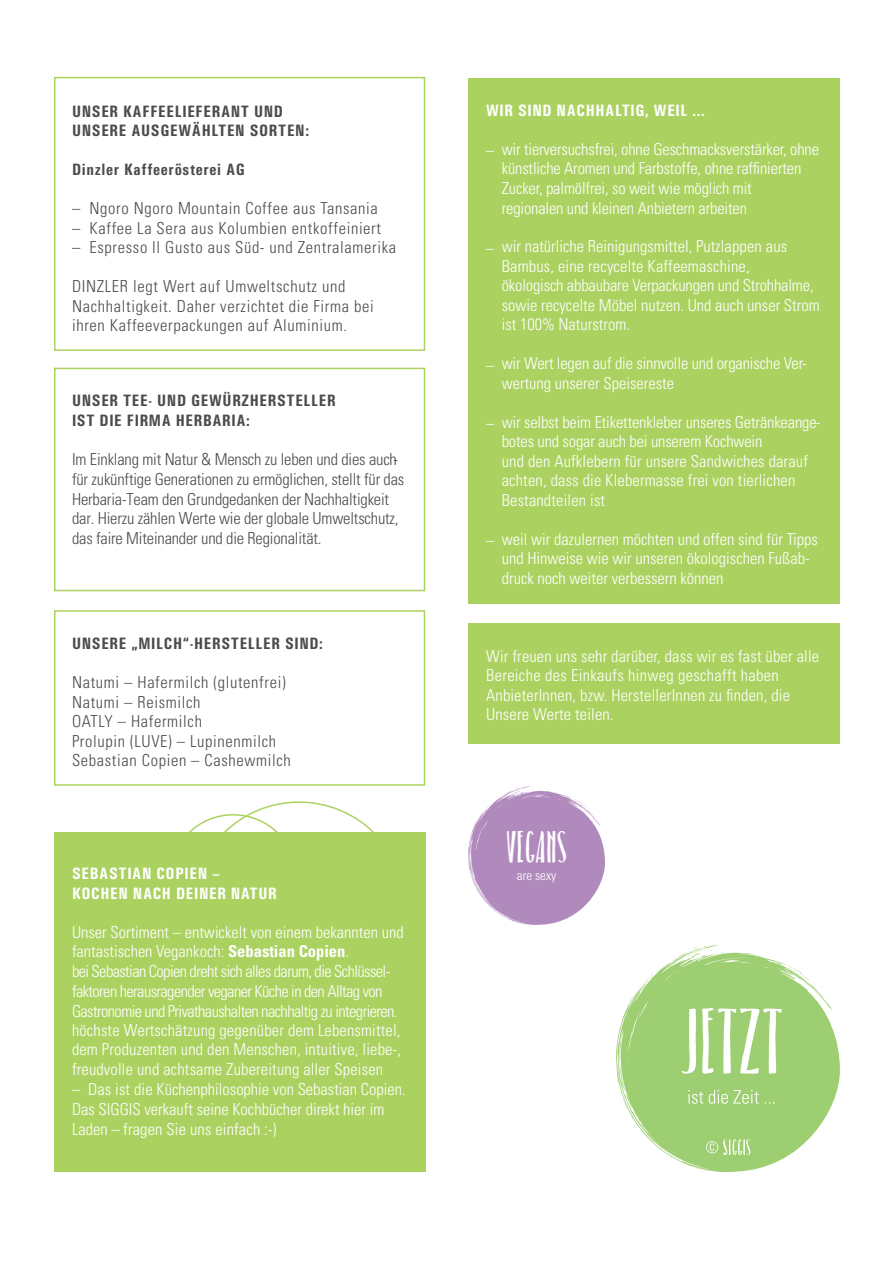
<style>
.page{position:relative;width:893px;height:1263px;background:#fff}
.page>*{position:absolute;margin:0;border:0;box-sizing:border-box;transform-origin:0 0}
.t1{font:34.2px "Belacu";letter-spacing:.05em;color:#fff}
.t2{font:300 condensed 16.5px/19.5px "Univers LT";color:#fff}
.t3{font:300 condensed 16.5px/19.5px "Univers LT";letter-spacing:.04em;color:#4c4c4e}
.t4{font:300 condensed 16.5px/19.8px "Univers LT";letter-spacing:-.01em;color:#4c4c4e}
.t5{font:700 condensed 16.5px/19.5px "Univers";letter-spacing:.04em;color:#4c4c4e}
.t6{font:700 condensed 16.5px/19.5px "Univers";letter-spacing:.04em;color:#fff}
.t7{font:300 condensed 13.2px "Univers LT";color:#fff}
.s1{font-family:"Univers";font-weight:700}
</style>
<div class="page">
<div style="left:468px;top:78px;width:371px;height:525px;background:#abd261"></div>
<div style="left:468px;top:623px;width:371px;height:120px;background:#abd261"></div>
<svg style="left:169px;top:801px;width:238px;height:32px"></svg>
<div style="left:54px;top:833px;width:371px;height:339px;background:#abd261"></div>
<div style="left:54px;top:368px;width:371px;height:223px;border:2px solid #abd261"></div>
<div style="left:54px;top:610px;width:371px;height:176px;border:2px solid #abd261"></div>
<svg style="left:468px;top:786px;width:137px;height:139px"></svg>
<div style="left:54px;top:77px;width:371px;height:274px;border:2px solid #abd261"></div>
<svg style="left:616px;top:945px;width:224px;height:227px;fill:#9ece72"></svg>
<svg style="left:706px;top:1139px;width:44px;height:16px"></svg>
<svg style="left:688px;top:1090px;width:86px;height:14px"></svg>
<svg style="left:682px;top:1008px;width:100px;height:66px"></svg>
<p class="t5" style="left:72px;top:103px;width:238px">UNSER KAFFEELIEFERANT UND<br>UNSERE AUSGEWÄHLTEN SORTEN:</p>
<p class="t5" style="left:72px;top:161px;width:175px">Dinzler Kaffeerösterei AG</p>
<p class="t3" style="left:72px;top:200px;width:307px">– Ngoro Ngoro Mountain Coffee aus Tansania</p>
<p class="t3" style="left:72px;top:220px;width:311px">– Kaffee La Sera aus Kolumbien entkoffeiniert</p>
<p class="t3" style="left:72px;top:239px;width:326px">– Espresso Il Gusto aus Süd- und Zentralamerika</p>
<p class="t3" style="left:72px;top:278px;width:303px">DINZLER legt Wert auf Umweltschutz und<br>Nachhaltigkeit. Daher verzichtet die Firma bei ihren Kaffeeverpackungen auf Aluminium.</p>
<p class="t5" style="left:72px;top:393px;width:265px">UNSER TEE- UND GEWÜRZHERSTELLER<br>IST DIE FIRMA HERBARIA:</p>
<p class="t4" style="left:72px;top:451px;width:334px">Im Einklang mit Natur &amp; Mensch zu leben und dies auch für zukünftige Generationen zu ermöglichen, stellt für das Herbaria-Team den Grundgedanken der Nachhaltigkeit dar. Hierzu zählen Werte wie der globale Umweltschutz, das faire Miteinander und die Regionalität.</p>
<p class="t3" style="left:394px;top:451px;width:6px">-</p>
<p class="t5" style="left:72px;top:635px;width:252px">UNSERE „MILCH“-HERSTELLER SIND:</p>
<p class="t3" style="left:72px;top:674px;width:220px">Natumi – Hafermilch (glutenfrei)<br>Natumi – Reismilch<br>OATLY – Hafermilch<br>Prolupin (LUVE) – Lupinenmilch<br>Sebastian Copien – Cashewmilch</p>
<p class="t6" style="left:72px;top:865px;width:206px">SEBASTIAN COPIEN –<br>KOCHEN NACH DEINER NATUR</p>
<p class="t2" style="left:72px;top:924px;width:333px">Unser Sortiment – entwickelt von einem bekannten und fantastischen Vegankoch: <span class="s1">Sebastian Copien</span>.<br>bei Sebastian Copien dreht sich alles darum, die Schlüssel&shy;faktoren herausragender veganer Küche in den Alltag von Gastronomie und Privathaushalten nachhaltig zu integrieren. höchste Wertschätzung gegenüber dem Lebensmittel, dem Produzenten und den Menschen, intuitive, liebe-, freudvolle und achtsame Zubereitung aller Speisen</p>
<p class="t2" style="left:72px;top:1081px;width:335px">– Das ist die Küchenphilosophie von Sebastian Copien.<br>Das SIGGIS verkauft seine Kochbücher direkt hier im<br>Laden – fragen Sie uns einfach :-)</p>
<p class="t6" style="left:486px;top:102px;width:220px">WIR SIND NACHHALTIG, WEIL ...</p>
<p class="t2" style="left:502px;top:141px;width:319px;text-indent:-16px">– wir tierversuchsfrei, ohne Geschmacksverstärker, ohne künstliche Aromen und Farbstoffe, ohne raffinierten Zucker, palmölfrei, so weit wie möglich mit<br>regionalen und kleinen Anbietern arbeiten</p>
<p class="t2" style="left:502px;top:238px;width:319px;text-indent:-16px">– wir natürliche Reinigungsmittel, Putzlappen aus Bambus, eine recycelte Kaffeemaschine,<br>ökologisch abbaubare Verpackungen und Strohhalme, sowie recycelte Möbel nutzen. Und auch unser Strom ist 100% Naturstrom.</p>
<p class="t2" style="left:502px;top:355px;width:306px;text-indent:-16px">– wir Wert legen auf die sinnvolle und organische Ver&shy;wertung unserer Speisereste</p>
<p class="t2" style="left:502px;top:414px;width:320px;text-indent:-16px">– wir selbst beim Etikettenkleber unseres Getränkeange&shy;botes und sogar auch bei unserem Kochwein<br>und den Aufklebern für unsere Sandwiches darauf achten, dass die Klebermasse frei von tierlichen Bestandteilen ist</p>
<p class="t2" style="left:502px;top:531px;width:318px;text-indent:-16px">– weil wir dazulernen möchten und offen sind für Tipps und Hinweise wie wir unseren ökologischen Fußab&shy;druck noch weiter verbessern können</p>
<p class="t2" style="left:486px;top:648px;width:334px">Wir freuen uns sehr darüber, dass wir es fast über alle Bereiche des Einkaufs hinweg geschafft haben AnbieterInnen, bzw. HerstellerInnen zu finden, die Unsere Werte teilen.</p>
<h1 class="t1" style="left:507px;top:831px;width:61px">VEGANS</h1>
<p class="t7" style="left:517px;top:871px;width:41px">are sexy</p>
</div>
